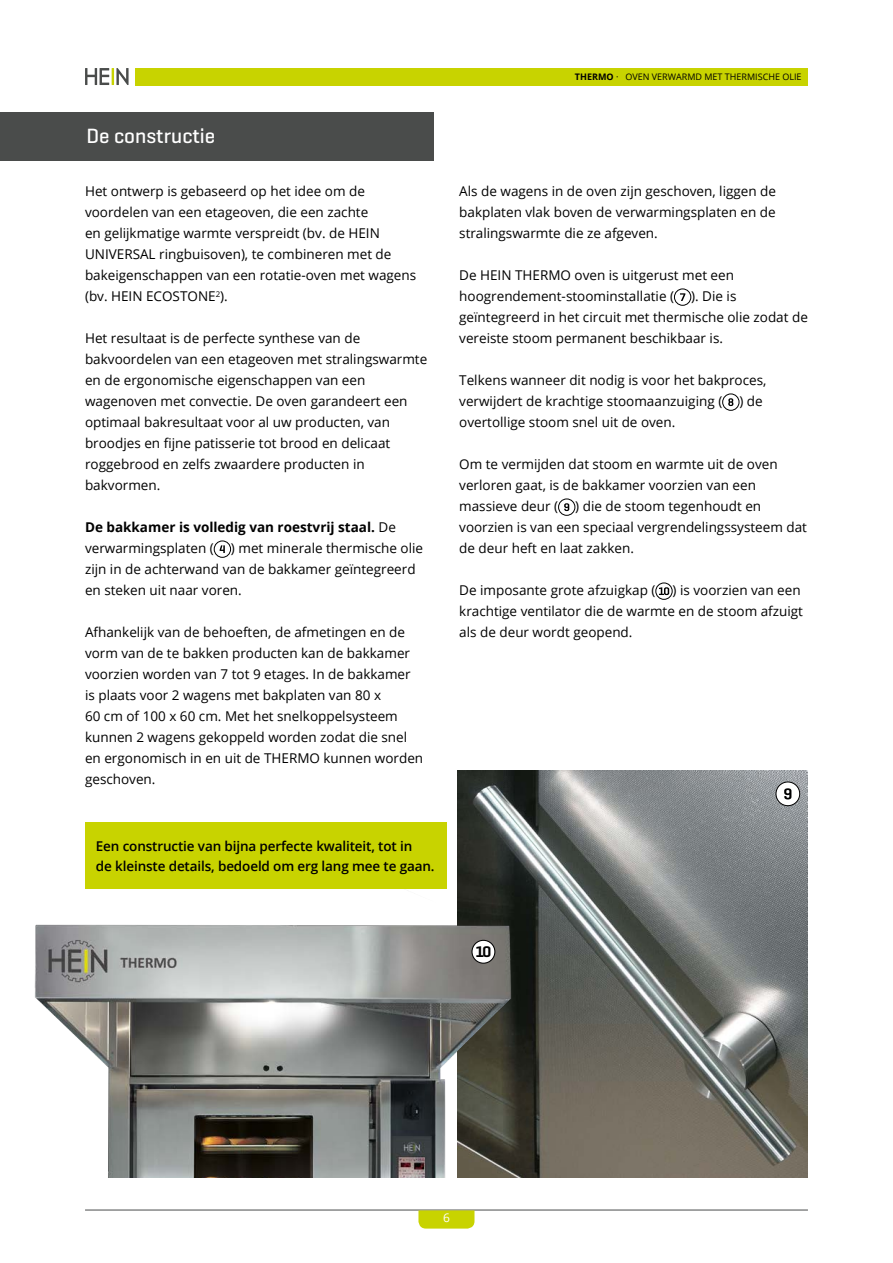
<style>
.page{position:relative;width:893px;height:1263px;background:#fff}
.page>*{position:absolute;margin:0;border:0;box-sizing:border-box;transform-origin:0 0}
.t1{font:500 21px "Geogrotesque";color:#fff}
.t2{font:600 15.75px "Geogrotesque";color:#000}
.t3{font:13.5px/21px "Open Sans";color:#000}
.t4{font:600 13.5px/19.5px "Open Sans";letter-spacing:-.01em;color:#000}
.t5{font:700 13.5px/21px "Open Sans";color:#000}
.t6{font:12px "Open Sans";color:#fff}
.t7{font:9px "Open Sans";color:#000}
.s1{font-weight:400}
.s2{font-weight:700}
</style>
<div class="page">
<hr style="left:85px;top:1210px;width:723px;height:1px;background:#4a4c4b">
<svg style="left:418px;top:1210px;width:56px;height:18px"></svg>
<div style="left:135px;top:68px;width:673px;height:17px;background:#c8d300"></div>
<svg style="left:85px;top:68px;width:44px;height:17px"></svg>
<div style="left:214px;top:541px;width:17px;height:17px;border:1px solid #000;border-radius:50%"></div>
<svg style="left:220px;top:545px;width:5px;height:8px"></svg>
<div style="left:0;top:113px;width:434px;height:48px;background:#4a4c4b"></div>
<div style="left:674px;top:289px;width:17px;height:17px;border:1px solid #000;border-radius:50%"></div>
<svg style="left:680px;top:293px;width:5px;height:8px"></svg>
<svg style="left:723px;top:394px;width:16px;height:16px"></svg>
<div style="left:722px;top:394px;width:17px;height:17px;border:1px solid #000;border-radius:50%"></div>
<svg style="left:728px;top:398px;width:5px;height:8px"></svg>
<svg style="left:559px;top:499px;width:16px;height:16px"></svg>
<div style="left:558px;top:499px;width:17px;height:17px;border:1px solid #000;border-radius:50%"></div>
<svg style="left:564px;top:503px;width:5px;height:8px"></svg>
<svg style="left:656px;top:583px;width:16px;height:16px"></svg>
<div style="left:655px;top:583px;width:18px;height:17px;border:1px solid #000;border-radius:50%"></div>
<svg style="left:659px;top:587px;width:10px;height:8px"></svg>
<img style="left:458px;top:771px;width:350px;height:407px">
<img style="left:34px;top:865px;width:627px;height:313px">
<div style="left:472px;top:940px;width:23px;height:23px;background:#fff;border-radius:50%"></div>
<div style="left:471px;top:940px;width:24px;height:24px;border:1px solid #000;border-radius:50%"></div>
<div style="left:85px;top:822px;width:361px;height:67px;background:#c8d300"></div>
<div style="left:776px;top:782px;width:24px;height:24px;background:#fff;border-radius:50%"></div>
<div style="left:776px;top:782px;width:24px;height:24px;border:1px solid #000;border-radius:50%"></div>
<svg style="left:784px;top:788px;width:7px;height:11px"></svg>
<h1 class="t1" style="left:87px;top:123px;width:130px">De constructie</h1>
<p class="t3" style="left:85px;top:180px;width:333px">Het ontwerp is gebaseerd op het idee om de voordelen van een etageoven, die een zachte<br>en gelijkmatige warmte verspreidt (bv. de HEIN UNIVERSAL ringbuisoven), te combineren met de bakeigenschappen van een rotatie-oven met wagens (bv. HEIN ECOSTONE<sup>2</sup>).</p>
<p class="t3" style="left:85px;top:327px;width:344px">Het resultaat is de perfecte synthese van de bakvoordelen van een etageoven met stralingswarmte en de ergonomische eigenschappen van een wagenoven met convectie. De oven garandeert een optimaal bakresultaat voor al uw producten, van broodjes en fijne patisserie tot brood en delicaat roggebrood en zelfs zwaardere producten in bakvormen.</p>
<p class="t5" style="left:85px;top:516px;width:312px">De bakkamer is volledig van roestvrij staal. <span class="s1">De verwarmingsplaten (</span></p>
<p class="t3" style="left:85px;top:537px;width:340px;text-indent:146px">) met minerale thermische olie zijn in de achterwand van de bakkamer geïntegreerd en steken uit naar voren.</p>
<p class="t3" style="left:85px;top:621px;width:340px">Afhankelijk van de behoeften, de afmetingen en de vorm van de te bakken producten kan de bakkamer voorzien worden van 7 tot 9 etages. In de bakkamer is plaats voor 2 wagens met bakplaten van 80 x<br>60 cm of 100 x 60 cm. Met het snelkoppelsysteem kunnen 2 wagens gekoppeld worden zodat die snel en ergonomisch in en uit de THERMO kunnen worden geschoven.</p>
<p class="t4" style="left:96px;top:836px;width:340px">Een constructie van bijna perfecte kwaliteit, tot in<br>de kleinste details, bedoeld om erg lang mee te gaan.</p>
<p class="t7" style="left:575px;top:71px;width:228px"><span class="s2">THERMO</span> · OVEN VERWARMD MET THERMISCHE OLIE</p>
<p class="t3" style="left:459px;top:180px;width:318px;text-align:justify">Als de wagens in de oven zijn geschoven, liggen de bakplaten vlak boven de verwarmingsplaten en de stralingswarmte die ze afgeven.</p>
<p class="t3" style="left:459px;top:264px;width:276px">De HEIN THERMO oven is uitgerust met een hoogrendement-stoominstallatie (</p>
<p class="t3" style="left:459px;top:285px;width:350px;text-indent:232px">). Die is geïntegreerd in het circuit met thermische olie zodat de vereiste stoom permanent beschikbaar is.</p>
<p class="t3" style="left:459px;top:369px;width:309px">Telkens wanneer dit nodig is voor het bakproces, verwijdert de krachtige stoomaanzuiging (</p>
<p class="t3" style="left:739px;top:390px;width:25px">) de</p>
<p class="t3" style="left:459px;top:411px;width:218px">overtollige stoom snel uit de oven.</p>
<p class="t3" style="left:459px;top:453px;width:320px">Om te vermijden dat stoom en warmte uit de oven verloren gaat, is de bakkamer voorzien van een massieve deur (</p>
<p class="t3" style="left:459px;top:495px;width:349px;text-indent:116px">) die de stoom tegenhoudt en voorzien is van een speciaal vergrendelingssysteem dat de deur heft en laat zakken.</p>
<p class="t3" style="left:459px;top:579px;width:198px">De imposante grote afzuigkap (</p>
<p class="t3" style="left:459px;top:579px;width:345px;text-indent:213px">) is voorzien van een krachtige ventilator die de warmte en de stoom afzuigt als de deur wordt geopend.</p>
<p class="t2" style="left:475px;top:942px;width:18px">10</p>
<p class="t6" style="left:443px;top:1210px;width:8px">6</p>
</div>
